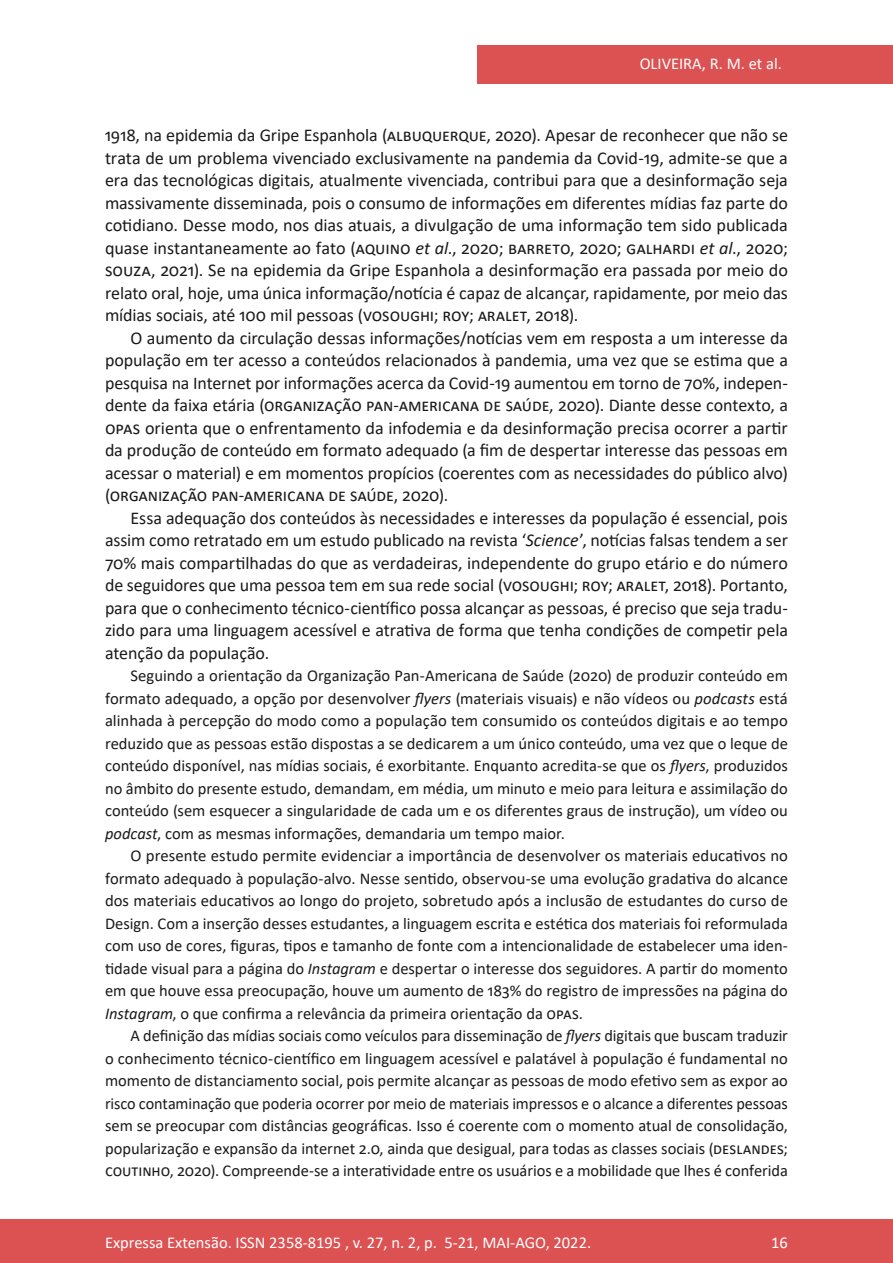
<style>
.page{position:relative;width:893px;height:1263px;background:#fff}
.page>*{position:absolute;margin:0;border:0;box-sizing:border-box;transform-origin:0 0}
.Principal_-_Texto{font:18px/22.5px "Calibri";letter-spacing:-.005em;color:#1a1a1a;text-align:justify}
.Principal_-_Texto-2{font:16.5px/22.5px "Calibri";letter-spacing:-.005em;color:#1a1a1a;text-align:justify}
.t1{font:16.5px "Calibri";color:#fff}
.s1{font-style:italic}
</style>
<div class="page">
<div style="left:477px;top:45px;width:416px;height:39px;background:#dc5253"></div>
<div style="left:0;top:1219px;width:893px;height:44px;background:#dc5253"></div>
<p class="t1" style="left:640px;top:52px;width:144px">OLIVEIRA, R. M. et al.</p>
<p class="Principal_-_Texto" style="left:105px;top:123px;width:684px">1918, na epidemia da Gripe Espanhola (ALBUQUERQUE, 2020). Apesar de reconhecer que não se trata de um problema vivenciado exclusivamente na pandemia da Covid-19, admite-se que a era das tecnológicas digitais, atualmente vivenciada, contribui para que a desinformação seja massivamente disseminada, pois o consumo de informações em diferentes mídias faz parte do cotidiano. Desse modo, nos dias atuais, a divulgação de uma informação tem sido publicada quase instantaneamente ao fato (AQUINO <span class="s1">et al</span>., 2020; BARRETO, 2020; GALHARDI <span class="s1">et al</span>., 2020; SOUZA, 2021). Se na epidemia da Gripe Espanhola a desinformação era passada por meio do relato oral, hoje, uma única informação/notícia é capaz de alcançar, rapidamente, por meio das mídias sociais, até 100 mil pessoas (VOSOUGHI; ROY; ARALET, 2018).</p>
<p class="Principal_-_Texto" style="left:105px;top:326px;width:684px;text-indent:26px">O aumento da circulação dessas informações/notícias vem em resposta a um interesse da população em ter acesso a conteúdos relacionados à pandemia, uma vez que se estima que a pesquisa na Internet por informações acerca da Covid-19 aumentou em torno de 70%, indepen&shy;dente da faixa etária (ORGANIZAÇÃO PAN-AMERICANA DE SAÚDE, 2020). Diante desse contexto, a OPAS orienta que o enfrentamento da infodemia e da desinformação precisa ocorrer a partir da produção de conteúdo em formato adequado (a fim de despertar interesse das pessoas em acessar o material) e em momentos propícios (coerentes com as necessidades do público alvo) (ORGANIZAÇÃO PAN-AMERICANA DE SAÚDE, 2020).</p>
<p class="Principal_-_Texto" style="left:105px;top:506px;width:684px;text-indent:26px">Essa adequação dos conteúdos às necessidades e interesses da população é essencial, pois assim como retratado em um estudo publicado na revista ‘<span class="s1">Science</span>’, notícias falsas tendem a ser 70% mais compartilhadas do que as verdadeiras, independente do grupo etário e do número de seguidores que uma pessoa tem em sua rede social (VOSOUGHI; ROY; ARALET, 2018). Portanto, para que o conhecimento técnico-científico possa alcançar as pessoas, é preciso que seja tradu&shy;zido para uma linguagem acessível e atrativa de forma que tenha condições de competir pela atenção da população.</p>
<p class="Principal_-_Texto-2" style="left:105px;top:664px;width:684px;text-indent:26px">Seguindo a orientação da Organização Pan-Americana de Saúde (2020) de produzir conteúdo em formato adequado, a opção por desenvolver <span class="s1">flyers</span> (materiais visuais) e não vídeos ou <span class="s1">podcasts</span> está alinhada à percepção do modo como a população tem consumido os conteúdos digitais e ao tempo reduzido que as pessoas estão dispostas a se dedicarem a um único conteúdo, uma vez que o leque de conteúdo disponível, nas mídias sociais, é exorbitante. Enquanto acredita-se que os <span class="s1">flyers</span>, produzidos no âmbito do presente estudo, demandam, em média, um minuto e meio para leitura e assimilação do conteúdo (sem esquecer a singularidade de cada um e os diferentes graus de instrução), um vídeo ou <span class="s1">podcast</span>, com as mesmas informações, demandaria um tempo maior.</p>
<p class="Principal_-_Texto-2" style="left:105px;top:844px;width:684px;text-indent:26px">O presente estudo permite evidenciar a importância de desenvolver os materiais educativos no formato adequado à população-alvo. Nesse sentido, observou-se uma evolução gradativa do alcance dos materiais educativos ao longo do projeto, sobretudo após a inclusão de estudantes do curso de Design. Com a inserção desses estudantes, a linguagem escrita e estética dos materiais foi reformulada com uso de cores, figuras, tipos e tamanho de fonte com a intencionalidade de estabelecer uma iden&shy;tidade visual para a página do <span class="s1">Instagram</span> e despertar o interesse dos seguidores. A partir do momento em que houve essa preocupação, houve um aumento de 183% do registro de impressões na página do <span class="s1">Instagram</span>, o que confirma a relevância da primeira orientação da OPAS.</p>
<p class="Principal_-_Texto-2" style="left:105px;top:1024px;width:684px;text-indent:26px">A definição das mídias sociais como veículos para disseminação de <span class="s1">flyers</span> digitais que buscam traduzir o conhecimento técnico-científico em linguagem acessível e palatável à população é fundamental no momento de distanciamento social, pois permite alcançar as pessoas de modo efetivo sem as expor ao risco contaminação que poderia ocorrer por meio de materiais impressos e o alcance a diferentes pessoas sem se preocupar com distâncias geográficas. Isso é coerente com o momento atual de consolidação, popularização e expansão da internet 2.0, ainda que desigual, para todas as classes sociais (DESLANDES; COUTINHO, 2020). Compreende-se a interatividade entre os usuários e a mobilidade que lhes é conferida</p>
<p class="t1" style="left:105px;top:1230px;width:488px">Expressa Extensão. ISSN 2358-8195 , v. 27, n. 2, p. 5-21, MAI-AGO, 2022.</p>
<p class="t1" style="left:771px;top:1230px;width:18px">16</p>
</div>
